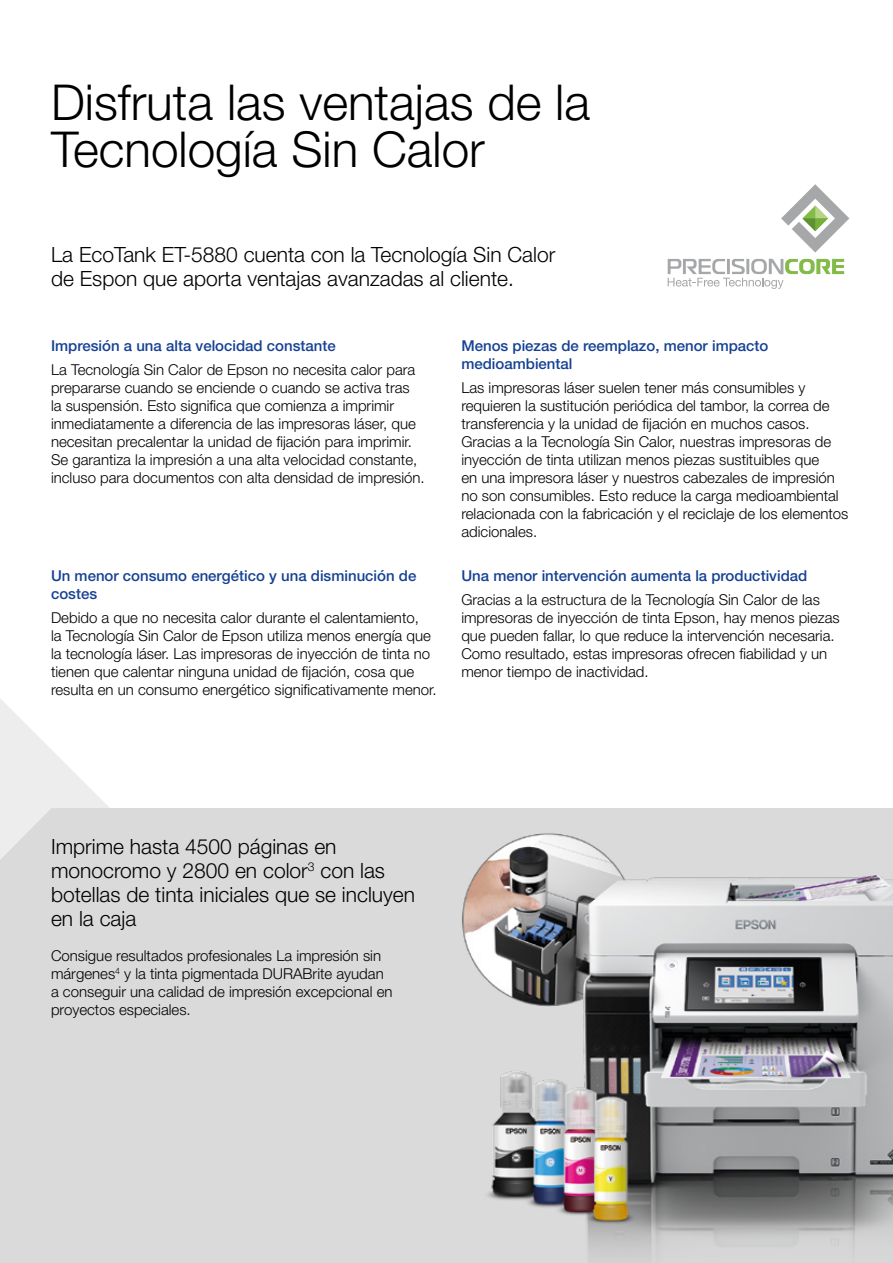
<style>
.page{position:relative;width:893px;height:1263px;background:#fff}
.page>*{position:absolute;margin:0;border:0;box-sizing:border-box;transform-origin:0 0}
.t1{font:300 49.5px/46.5px "Helvetica Neue LT Pro";color:#000}
.t2{font:300 21px/24px "Helvetica Neue LT Pro";color:#000}
.Brochure_Body_Copy{font:300 15px/18px "Helvetica Neue LT Pro";color:#000}
.Brochure_Small_Sub_H{font:500 15px/18px "Helvetica Neue LT Pro";color:#164194}
</style>
<div class="page">
<svg style="left:0;top:699px;width:110px;height:109px;fill:#ededed"></svg>
<div style="left:0;top:808px;width:431px;height:455px;background:#dadada"></div>
<svg style="left:781px;top:184px;width:68px;height:69px"></svg>
<svg style="left:668px;top:259px;width:176px;height:30px"></svg>
<img style="left:431px;top:808px;width:462px;height:455px">
<p class="t1" style="left:51px;top:78px;width:541px">Disfruta las ventajas de la<br>Tecnología Sin Calor</p>
<p class="t2" style="left:51px;top:242px;width:506px">La EcoTank ET-5880 cuenta con la Tecnología Sin Calor de Espon que aporta ventajas avanzadas al cliente.</p>
<p class="Brochure_Small_Sub_H" style="left:51px;top:336px;width:286px">Impresión a una alta velocidad constante</p>
<p class="Brochure_Body_Copy" style="left:51px;top:361px;width:375px">La Tecnología Sin Calor de Epson no necesita calor para prepararse cuando se enciende o cuando se activa tras<br>la suspensión. Esto significa que comienza a imprimir inmediatamente a diferencia de las impresoras láser, que necesitan precalentar la unidad de fijación para imprimir.<br>Se garantiza la impresión a una alta velocidad constante, incluso para documentos con alta densidad de impresión.</p>
<p class="Brochure_Small_Sub_H" style="left:51px;top:566px;width:367px">Un menor consumo energético y una disminución de costes</p>
<p class="Brochure_Body_Copy" style="left:51px;top:608px;width:387px">Debido a que no necesita calor durante el calentamiento,<br>la Tecnología Sin Calor de Epson utiliza menos energía que la tecnología láser. Las impresoras de inyección de tinta no tienen que calentar ninguna unidad de fijación, cosa que resulta en un consumo energético significativamente menor.</p>
<p class="Brochure_Small_Sub_H" style="left:461px;top:336px;width:309px">Menos piezas de reemplazo, menor impacto medioambiental</p>
<p class="Brochure_Body_Copy" style="left:461px;top:379px;width:389px">Las impresoras láser suelen tener más consumibles y requieren la sustitución periódica del tambor, la correa de transferencia y la unidad de fijación en muchos casos.<br>Gracias a la Tecnología Sin Calor, nuestras impresoras de inyección de tinta utilizan menos piezas sustituibles que<br>en una impresora láser y nuestros cabezales de impresión no son consumibles. Esto reduce la carga medioambiental relacionada con la fabricación y el reciclaje de los elementos adicionales.</p>
<p class="Brochure_Small_Sub_H" style="left:461px;top:566px;width:347px">Una menor intervención aumenta la productividad</p>
<p class="Brochure_Body_Copy" style="left:461px;top:590px;width:380px">Gracias a la estructura de la Tecnología Sin Calor de las impresoras de inyección de tinta Epson, hay menos piezas que pueden fallar, lo que reduce la intervención necesaria.<br>Como resultado, estas impresoras ofrecen fiabilidad y un menor tiempo de inactividad.</p>
<p class="t2" style="left:51px;top:834px;width:366px">Imprime hasta 4500 páginas en monocromo y 2800 en color<sup>3</sup> con las botellas de tinta iniciales que se incluyen en la caja</p>
<p class="Brochure_Body_Copy" style="left:51px;top:946px;width:343px">Consigue resultados profesionales La impresión sin márgenes<sup>4</sup> y la tinta pigmentada DURABrite ayudan a conseguir una calidad de impresión excepcional en proyectos especiales.</p>
</div>
